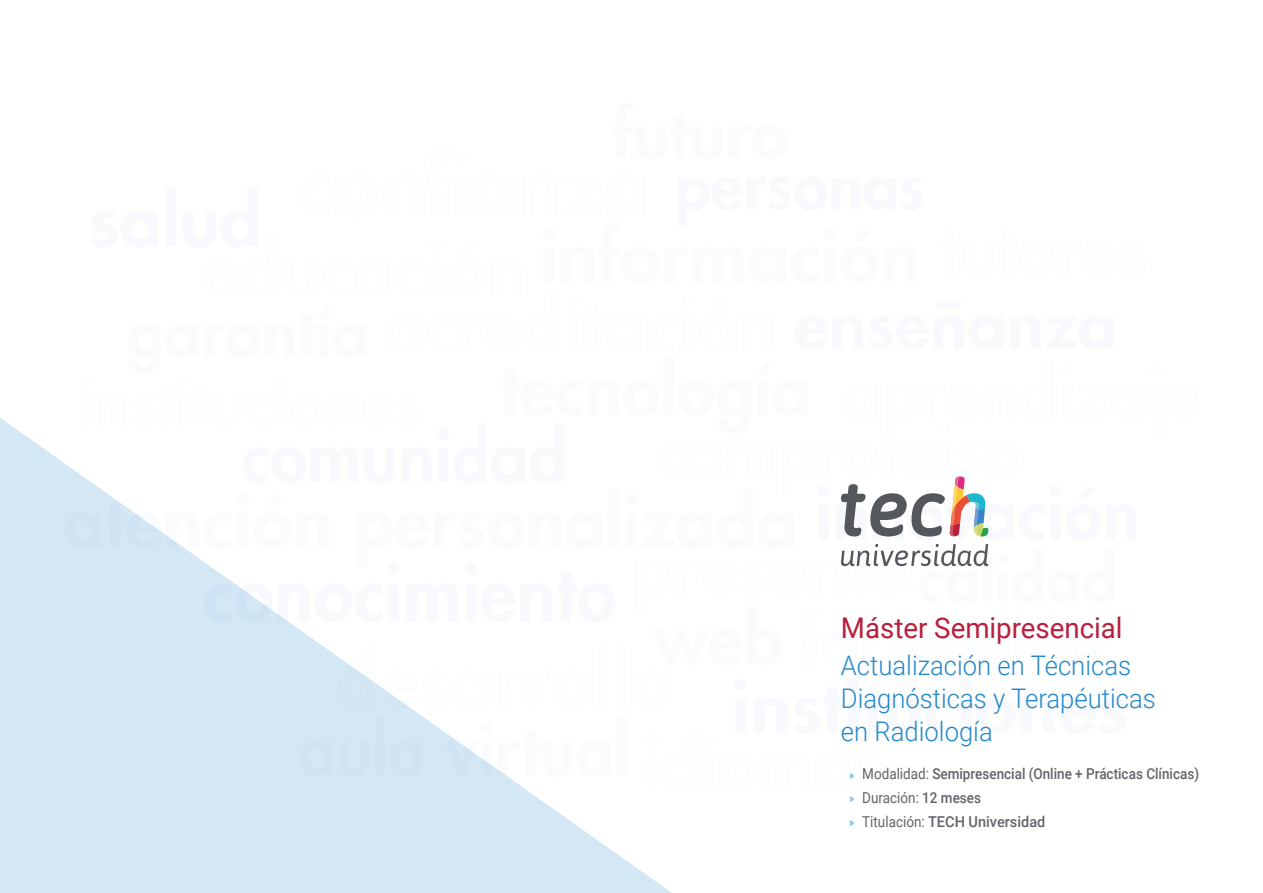
<style>
.page{position:relative;width:1263px;height:893px;background:#fff}
.page>*{position:absolute;margin:0;border:0;box-sizing:border-box;transform-origin:0 0}
.t1{font:28.5px "Roboto";color:#ba1e3c}
.t2{font:300 27px/33px "Roboto";color:#2488c9;scale:.95 1}
.t3{font:500 15px/23.7px "Roboto";color:#61646a;scale:.9 1}
.s1{font-family:"Myriad Pro";font-weight:400;font-size:12px;color:#2488c9}
.s2{font-weight:400}
</style>
<div class="page">
<svg style="left:0;top:418px;width:672px;height:475px;background:#d8e9f5"></svg>
<svg style="left:64px;top:418px;width:925px;height:372px"></svg>
<h1 class="t1" style="left:841px;top:608px;width:283px">Máster Semipresencial</h1>
<h2 class="t2" style="left:841px;top:648px;width:333px">Actualización en Técnicas<br>Diagnósticas y Terapéuticas en Radiología</h2>
<p class="t3" style="left:849px;top:762px;width:390px"><span class="s1">»</span> <span class="s2">Modalidad:</span> Semipresencial (Online + Prácticas Clínicas) <span class="s1">»</span> <span class="s2">Duración:</span> 12 meses<br><span class="s1">»</span> <span class="s2">Titulación:</span> TECH Universidad</p>
</div>
